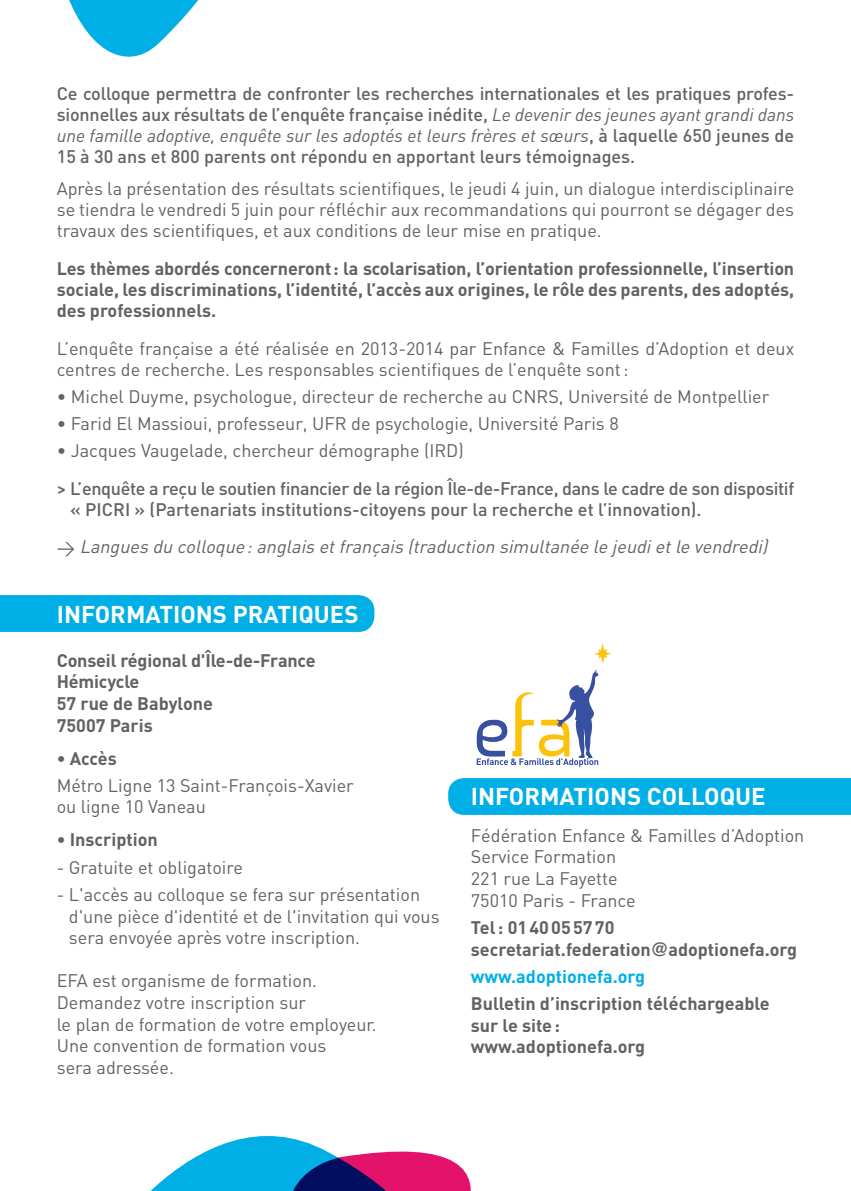
<style>
.page{position:relative;width:851px;height:1191px;background:#fff}
.page>*{position:absolute;margin:0;border:0;box-sizing:border-box;transform-origin:0 0}
.t1{font:700 24px "DIN";color:#fff}
.t2{font:18px/21.6px "DIN";color:#626261}
.t3{font:700 18px/21.6px "DIN";color:#626261}
.t4{font:500 18px/21px "DIN";color:#626261;text-align:justify}
.t5{font:500 18px/21px "DIN";letter-spacing:-.02em;color:#626261}
.t6{font:italic 18px "DIN";color:#626261}
.t7{font:700 18px "DIN";color:#00afe6}
.s1{font-weight:400;font-style:italic}
.s2{font-style:normal}
.s3{font-family:"Helvetica"}
</style>
<div class="page">
<div style="left:448px;top:778px;width:402px;height:37px;background:#00afe6"></div>
<div style="left:0;top:595px;width:374px;height:37px;background:#00afe6"></div>
<svg style="left:476px;top:670px;width:122px;height:96px"></svg>
<svg style="left:595px;top:643px;width:15px;height:20px"></svg>
<svg style="left:150px;top:1136px;width:119px;height:55px;fill:#00afe6"></svg>
<svg style="left:269px;top:1136px;width:202px;height:55px"></svg>
<svg style="left:69px;top:0;width:130px;height:57px"></svg>
<p class="t4" style="left:57px;top:82px;width:739px">Ce colloque permettra de confronter les recherches internationales et les pratiques profes&shy;sionnelles aux résultats de l’enquête française inédite, <span class="s1">Le devenir des jeunes ayant grandi dans une famille adoptive, enquête sur les adoptés et leurs frères et sœurs</span>, à laquelle 650 jeunes de 15 à 30 ans et 800 parents ont répondu en apportant leurs témoignages.</p>
<p class="t2" style="left:57px;top:178px;width:739px;line-height:21px;text-align:justify">Après la présentation des résultats scientifiques, le jeudi 4 juin, un dialogue interdisciplinaire se tiendra le vendredi 5 juin pour réfléchir aux recommandations qui pourront se dégager des travaux des scientifiques, et aux conditions de leur mise en pratique.</p>
<p class="t3" style="left:57px;top:258px;width:739px;line-height:21px;text-align:justify">Les thèmes abordés concerneront : la scolarisation, l’orientation professionnelle, l’insertion sociale, les discriminations, l’identité, l’accès aux origines, le rôle des parents, des adoptés, des professionnels.</p>
<p class="t2" style="left:57px;top:338px;width:739px;line-height:21px">L’enquête française a été réalisée en 2013-2014 par Enfance &amp; Familles d’Adoption et deux centres de recherche. Les responsables scientifiques de l’enquête sont:</p>
<p class="t2" style="left:57px;top:385px;width:714px">• Michel Duyme, psychologue, directeur de recherche au CNRS, Université de Montpellier</p>
<p class="t2" style="left:57px;top:412px;width:563px">• Farid El Massioui, professeur, UFR de psychologie, Université Paris 8</p>
<p class="t2" style="left:57px;top:439px;width:408px">• Jacques Vaugelade, chercheur démographe (IRD)</p>
<p class="t5" style="left:70px;top:477px;width:725px;text-indent:-14px">&gt; L’enquête a reçu le soutien financier de la région Île-de-France, dans le cadre de son dispositif « PICRI » (Partenariats institutions-citoyens pour la recherche et l’innovation).</p>
<p class="t6" style="left:57px;top:536px;width:716px"><span class="s2">&gt;</span> Langues du colloque:anglais etfrançais (traduction simultanée le jeudietle vendredi)</p>
<h1 class="t1" style="left:57px;top:599px;width:303px">INFORMATIONS PRATIQUES</h1>
<p class="t3" style="left:57px;top:648px;width:260px">Conseil régional d'Île-de-France<br>Hémicycle<br>57 rue de Babylone<br>75007 Paris</p>
<p class="t3" style="left:57px;top:746px;width:62px">• Accès</p>
<p class="t2" style="left:57px;top:774px;width:298px">Métro Ligne 13 Saint-François-Xavier ou ligne 10 Vaneau</p>
<p class="t3" style="left:57px;top:828px;width:103px">• Inscription</p>
<p class="t2" style="left:57px;top:856px;width:188px">- Gratuite et obligatoire</p>
<p class="t2" style="left:69px;top:883px;width:372px;text-indent:-12px">- L'accès au colloque se fera sur présentation d'une pièce d'identité et de l'invitation qui vous sera envoyée après votre inscription.</p>
<p class="t2" style="left:57px;top:969px;width:321px">EFA est organisme de formation.<br>Demandez votre inscription sur<br>le plan de formation de votre employeur.<br>Une convention de formation vous<br>sera adressée.</p>
<h1 class="t1" style="left:471px;top:780px;width:296px">INFORMATIONS COLLOQUE</h1>
<p class="t2" style="left:471px;top:824px;width:335px">Fédération Enfance &amp; Familles d’Adoption<br>Service Formation<br>221 rue La Fayette<br>75010 Paris - France</p>
<p class="t3" style="left:471px;top:915px;width:328px">Tel : 01 40 05 57 70 secretariat.federation<span class="s3">@</span>adoptionefa.org</p>
<p class="t7" style="left:471px;top:964px;width:176px">www.adoptionefa.org</p>
<p class="t3" style="left:471px;top:992px;width:300px">Bulletin d’inscription téléchargeable sur le site :<br>www.adoptionefa.org</p>
</div>
